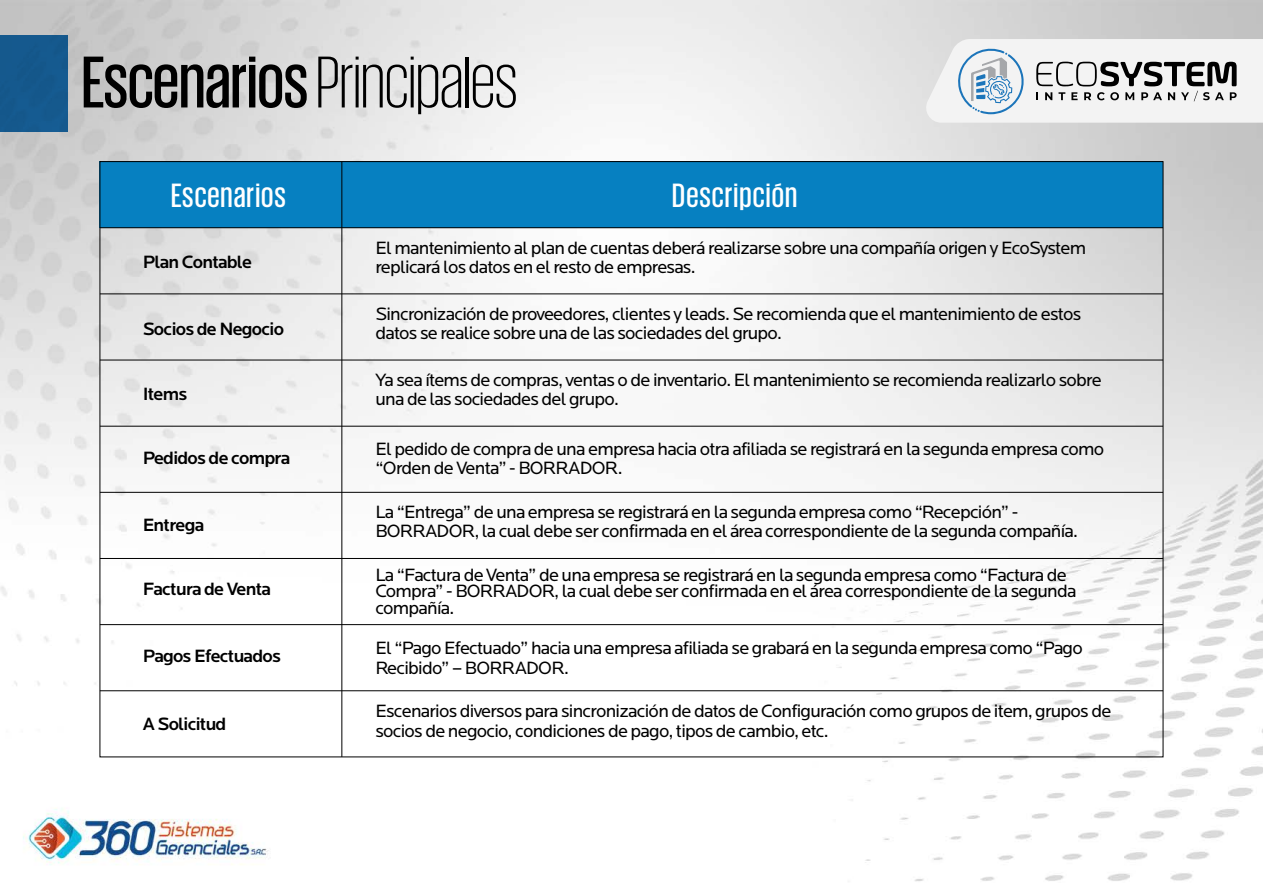
<style>
.page{position:relative;width:1263px;height:893px;background:#fff}
.page>*{position:absolute;margin:0;border:0;box-sizing:border-box;transform-origin:0 0}
.t1{font:300 75px "Giorgio Sans LCG";color:#000}
.t2{font:500 34.5px "Giorgio Sans LCG";letter-spacing:.035em;color:#fff}
.t3{font:18.45px/19.5px "Locator";letter-spacing:-.04em;color:#000}
.t4{font:500 18.45px "Locator";letter-spacing:-.04em;color:#000}
.s1{font-weight:500}
</style>
<div class="page">
<img style="left:0;top:0;width:1263px;height:881px">
<svg style="left:923px;top:39px;width:340px;height:84px"></svg>
<div style="left:0;top:35px;width:68px;height:96px;background:#15598d"></div>
<div style="left:0;top:0;width:68px;height:35px;background:#c4c4c4"></div>
<div style="left:100px;top:162px;width:1063px;height:66px;background:#0680c1"></div>
<hr style="left:100px;top:690px;width:1063px;height:1px;background:#000">
<hr style="left:100px;top:624px;width:1063px;height:1px;background:#000">
<hr style="left:100px;top:558px;width:1063px;height:1px;background:#000">
<hr style="left:100px;top:492px;width:1063px;height:1px;background:#000">
<hr style="left:100px;top:426px;width:1063px;height:1px;background:#000">
<hr style="left:100px;top:360px;width:1063px;height:1px;background:#000">
<hr style="left:100px;top:293px;width:1063px;height:1px;background:#000">
<hr style="left:100px;top:227px;width:1063px;height:1px;background:#000">
<hr style="left:341px;top:162px;width:1px;height:595px;background:#000">
<h1 class="t1" style="left:82px;top:46px;width:437px"><span class="s1">Escenarios</span> Principales</h1>
<h2 class="t2" style="left:171px;top:178px;width:116px">Escenarios</h2>
<h2 class="t2" style="left:672px;top:178px;width:126px">Descripción</h2>
<p class="t4" style="left:143px;top:252px;width:111px">Plan Contable</p>
<p class="t4" style="left:143px;top:319px;width:143px">Socios de Negocio</p>
<p class="t4" style="left:143px;top:383px;width:46px">Items</p>
<p class="t4" style="left:143px;top:447px;width:149px">Pedidos de compra</p>
<p class="t4" style="left:143px;top:514px;width:63px">Entrega</p>
<p class="t4" style="left:143px;top:579px;width:130px">Factura de Venta</p>
<p class="t4" style="left:143px;top:646px;width:140px">Pagos Efectuados</p>
<p class="t4" style="left:143px;top:713px;width:85px">A Solicitud</p>
<p class="t3" style="left:375px;top:239px;width:712px">El mantenimiento al plan de cuentas deberá realizarse sobre una compañía origen y EcoSystem replicará los datos en el resto de empresas.</p>
<p class="t3" style="left:375px;top:305px;width:707px">Sincronización de proveedores, clientes y leads. Se recomienda que el mantenimiento de estos datos se realice sobre una de las sociedades del grupo.</p>
<p class="t3" style="left:375px;top:371px;width:728px">Ya sea ítems de compras, ventas o de inventario. El mantenimiento se recomienda realizarlo sobre una de las sociedades del grupo.</p>
<p class="t3" style="left:375px;top:440px;width:730px">El pedido de compra de una empresa hacia otra afiliada se registrará en la segunda empresa como “Orden de Venta” - BORRADOR.</p>
<p class="t3" style="left:375px;top:503px;width:704px">La “Entrega” de una empresa se registrará en la segunda empresa como “Recepción” -<br>BORRADOR, la cual debe ser confirmada en el área correspondiente de la segunda compañía.</p>
<p class="t3" style="left:375px;top:567px;width:702px;line-height:16.5px">La “Factura de Venta” de una empresa se registrará en la segunda empresa como “Factura de<br>Compra” - BORRADOR, la cual debe ser confirmada en el área correspondiente de la segunda compañía.</p>
<p class="t3" style="left:375px;top:639px;width:709px">El “Pago Efectuado” hacia una empresa afiliada se grabará en la segunda empresa como “Pago<br>Recibido” – BORRADOR.</p>
<p class="t3" style="left:375px;top:702px;width:737px">Escenarios diversos para sincronización de datos de Configuración como grupos de item, grupos de socios de negocio, condiciones de pago, tipos de cambio, etc.</p>
</div>
